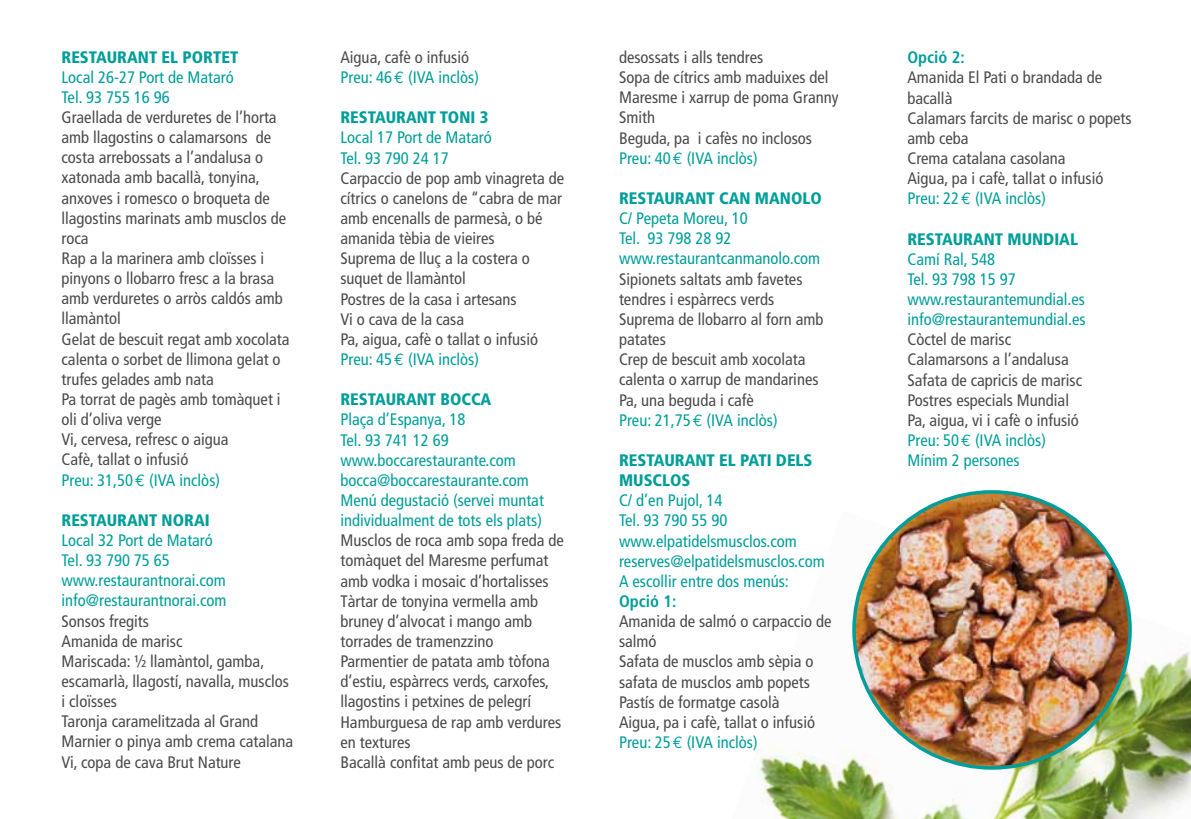
<style>
.page{position:relative;width:1191px;height:819px;background:#fff}
.page>*{position:absolute;margin:0;border:0;box-sizing:border-box;transform-origin:0 0}
.t1{font:condensed 16.62px/20.1px "Frutiger";color:#4b4b4d}
.t2{font:condensed 16.62px/20.1px "Frutiger";color:#009e9a}
.t3{font:900 condensed 16.62px/20.1px "Frutiger";color:#009e9a}
.t4{font:700 condensed 16.62px "Frutiger";color:#009e9a}
.s1{color:#009e9a}
.s2{font-family:"Euro Mono";font-stretch:normal;color:#009e9a}
</style>
<div class="page">
<img style="left:758px;top:510px;width:433px;height:309px">
<img style="left:854px;top:492px;width:276px;height:276px;border-radius:138px">
<p class="t3" style="left:61px;top:47px;width:178px">RESTAURANT EL PORTET</p>
<p class="t2" style="left:61px;top:67px;width:174px">Local 26-27 Port de Mataró<br>Tel. 93 755 16 96</p>
<p class="t1" style="left:61px;top:107px;width:230px">Graellada de verduretes de l’horta amb llagostins o calamarsons de costa arrebossats a l’andalusa o xatonada amb bacallà, tonyina, anxoves i romesco o broqueta de llagostins marinats amb musclos de roca<br>Rap a la marinera amb cloïsses i pinyons o llobarro fresc a la brasa amb verduretes o arròs caldós amb llamàntol<br>Gelat de bescuit regat amb xocolata calenta o sorbet de llimona gelat o trufes gelades amb nata<br>Pa torrat de pagès amb tomàquet i oli d’oliva verge<br>Vi, cervesa, refresc o aigua<br>Cafè, tallat o infusió<br><span class="s1">Preu: 31,50</span> <span class="s2">E</span> <span class="s1">(IVA inclòs)</span></p>
<p class="t3" style="left:61px;top:510px;width:150px">RESTAURANT NORAI</p>
<p class="t2" style="left:61px;top:530px;width:167px">Local 32 Port de Mataró<br>Tel. 93 790 75 65 www.restaurantnorai.com info@restaurantnorai.com</p>
<p class="t1" style="left:61px;top:611px;width:233px">Sonsos fregits<br>Amanida de marisc<br>Mariscada: ½ llamàntol, gamba, escamarlà, llagostí, navalla, musclos i cloïsses<br>Taronja caramelitzada al Grand<br>Marnier o pinya amb crema catalana<br>Vi, copa de cava Brut Nature</p>
<p class="t1" style="left:340px;top:47px;width:140px">Aigua, cafè o infusió<br><span class="s1">Preu: 46</span> <span class="s2">E</span> <span class="s1">(IVA inclòs)</span></p>
<p class="t3" style="left:340px;top:107px;width:149px">RESTAURANT TONI 3</p>
<p class="t2" style="left:340px;top:128px;width:153px">Local 17 Port de Mataró<br>Tel. 93 790 24 17</p>
<p class="t1" style="left:340px;top:168px;width:225px">Carpaccio de pop amb vinagreta de cítrics o canelons de “cabra de mar amb encenalls de parmesà, o bé amanida tèbia de vieires<br>Suprema de lluç a la costera o suquet de llamàntol<br>Postres de la casa i artesans<br>Vi o cava de la casa<br>Pa, aigua, cafè o tallat o infusió<br><span class="s1">Preu: 45</span> <span class="s2">E</span> <span class="s1">(IVA inclòs)</span></p>
<p class="t3" style="left:340px;top:389px;width:152px">RESTAURANT BOCCA</p>
<p class="t2" style="left:340px;top:409px;width:205px">Plaça d’Espanya, 18<br>Tel. 93 741 12 69 www.boccarestaurante.com bocca@boccarestaurante.com<br>Menú degustació (servei muntat individualment de tots els plats)</p>
<p class="t1" style="left:340px;top:530px;width:225px">Musclos de roca amb sopa freda de tomàquet del Maresme perfumat amb vodka i mosaic d’hortalisses<br>Tàrtar de tonyina vermella amb bruney d’alvocat i mango amb torrades de tramenzzino<br>Parmentier de patata amb tòfona d’estiu, espàrrecs verds, carxofes, llagostins i petxines de pelegrí<br>Hamburguesa de rap amb verdures en textures<br>Bacallà confitat amb peus de porc</p>
<p class="t1" style="left:619px;top:47px;width:221px">desossats i alls tendres<br>Sopa de cítrics amb maduixes del<br>Maresme i xarrup de poma Granny<br>Smith<br>Beguda, pa i cafès no inclosos<br><span class="s1">Preu: 40</span> <span class="s2">E</span> <span class="s1">(IVA inclòs)</span></p>
<p class="t3" style="left:619px;top:188px;width:204px">RESTAURANT CAN MANOLO</p>
<p class="t2" style="left:619px;top:208px;width:203px">C/ Pepeta Moreu, 10<br>Tel. 93 798 28 92 www.restaurantcanmanolo.com</p>
<p class="t1" style="left:619px;top:269px;width:206px">Sipionets saltats amb favetes tendres i espàrrecs verds<br>Suprema de llobarro al forn amb patates<br>Crep de bescuit amb xocolata calenta o xarrup de mandarines<br>Pa, una beguda i cafè<br><span class="s1">Preu: 21,75</span> <span class="s2">E</span> <span class="s1">(IVA inclòs)</span></p>
<p class="t3" style="left:619px;top:450px;width:195px">RESTAURANT EL PATI DELS<br>MUSCLOS</p>
<p class="t2" style="left:619px;top:490px;width:207px">C/ d’en Pujol, 14<br>Tel. 93 790 55 90 www.elpatidelsmusclos.com reserves@elpatidelsmusclos.com<br>A escollir entre dos menús:</p>
<p class="t4" style="left:619px;top:591px;width:59px">Opció 1:</p>
<p class="t1" style="left:619px;top:611px;width:214px">Amanida de salmó o carpaccio de salmó<br>Safata de musclos amb sèpia o safata de musclos amb popets<br>Pastís de formatge casolà<br>Aigua, pa i cafè, tallat o infusió<br><span class="s1">Preu: 25</span> <span class="s2">E</span> <span class="s1">(IVA inclòs)</span></p>
<p class="t4" style="left:907px;top:48px;width:59px">Opció 2:</p>
<p class="t1" style="left:907px;top:68px;width:225px">Amanida El Pati o brandada de bacallà<br>Calamars farcits de marisc o popets amb ceba<br>Crema catalana casolana<br>Aigua, pa i cafè, tallat o infusió<br><span class="s1">Preu: 22</span> <span class="s2">E</span> <span class="s1">(IVA inclòs)</span></p>
<p class="t3" style="left:907px;top:229px;width:172px">RESTAURANT MUNDIAL</p>
<p class="t2" style="left:907px;top:249px;width:180px">Camí Ral, 548<br>Tel. 93 798 15 97 www.restaurantemundial.es info@restaurantemundial.es</p>
<p class="t1" style="left:907px;top:329px;width:176px">Còctel de marisc<br>Calamarsons a l’andalusa<br>Safata de capricis de marisc<br>Postres especials Mundial<br>Pa, aigua, vi i cafè o infusió<br><span class="s1">Preu: 50</span> <span class="s2">E</span> <span class="s1">(IVA inclòs)<br>Mínim 2 persones</span></p>
</div>
